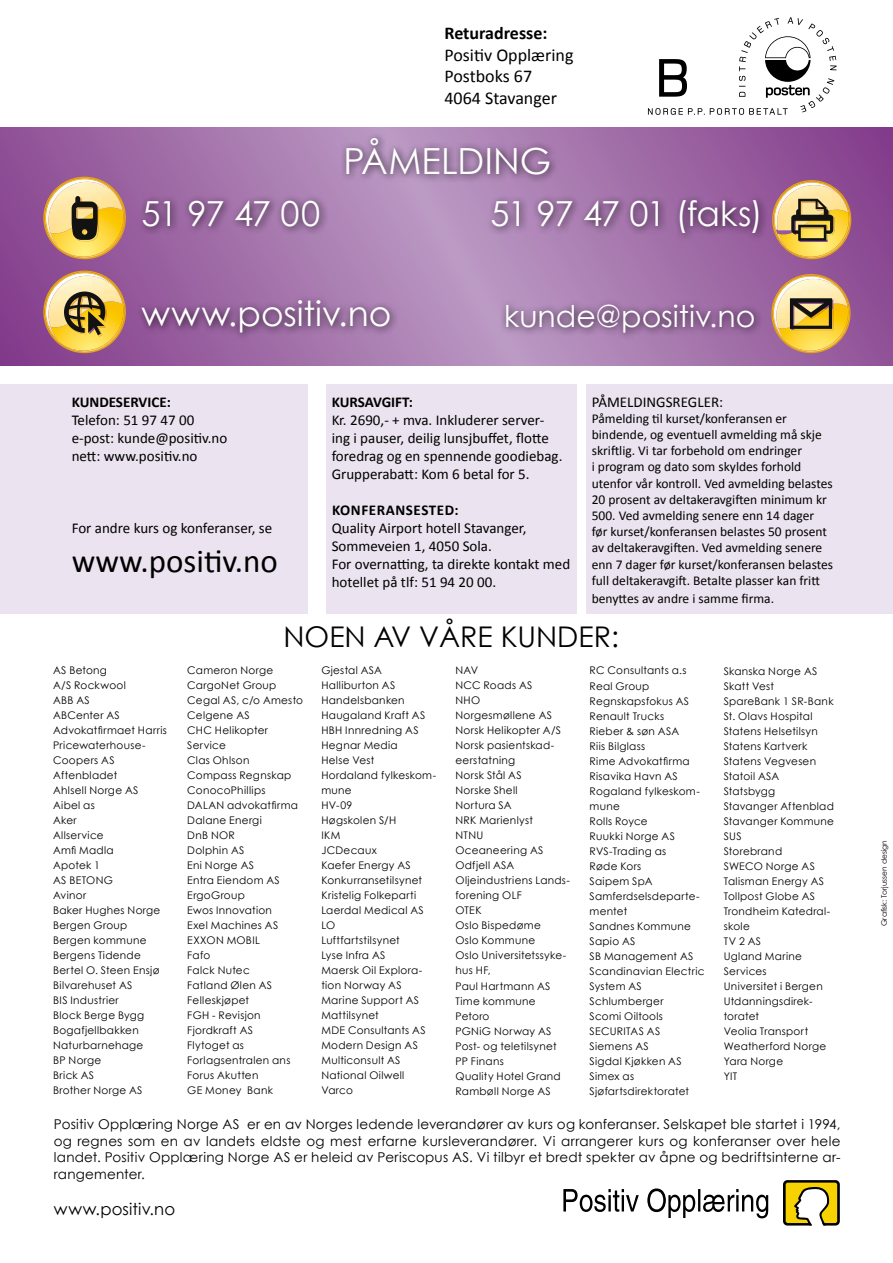
<style>
.page{position:relative;width:893px;height:1263px;background:#fff}
.page>*{position:absolute;margin:0;border:0;box-sizing:border-box;transform-origin:0 0}
.t1{font:36px "Century Gothic";letter-spacing:.005em;color:#fff}
.t2{font:34.5px "Century Gothic";letter-spacing:-.005em;color:#fff}
.t3{font:34.5px "Century Gothic";letter-spacing:-.03em;color:#fff}
.t4{font:33px "Calibri";color:#000}
.t5{font:30px "Century Gothic";color:#fff}
.t6{font:28.5px "Century Gothic";color:#000}
.t7{font:18px/21.6px "Calibri";color:#000}
.t8{font:700 18px "Calibri";letter-spacing:-.015em;color:#000}
.t9{font:16.5px "Century Gothic";letter-spacing:.01em;color:#000}
.t10{font:15px/18px "Calibri";color:#000}
.t11{font:700 15px "Calibri";letter-spacing:.03em;color:#000}
.t12{font:13.5px/16.2px "Calibri";color:#000}
.t13{font:13.5px/16.5px "Century Gothic";letter-spacing:.015em;color:#000;text-align:justify}
.t14{font:10.5px/15px "Century Gothic";letter-spacing:.03em;color:#000}
.t15{font:7.5px "Century Gothic";color:#000}
</style>
<div class="page">
<svg style="left:0;top:127px;width:893px;height:238px;background:#a16ea9"></svg>
<div style="left:0;top:384px;width:307px;height:230px;background:#ebe3ef"></div>
<div style="left:326px;top:384px;width:250px;height:230px;background:#ebe3ef"></div>
<div style="left:587px;top:384px;width:306px;height:230px;background:#ebe3ef"></div>
<svg style="left:647px;top:17px;width:190px;height:98px"></svg>
<div style="left:340px;top:131px;width:219px;height:53px;background:#000;opacity:.75"></div>
<div style="left:137px;top:195px;width:192px;height:41px;background:#000;opacity:.75"></div>
<div style="left:136px;top:294px;width:263px;height:48px;background:#000;opacity:.75"></div>
<div style="left:486px;top:194px;width:282px;height:48px;background:#000;opacity:.75"></div>
<div style="left:500px;top:298px;width:263px;height:44px;background:#000;opacity:.75"></div>
<svg style="left:43px;top:177px;width:83px;height:82px;background:#caa66d"></svg>
<img style="left:43px;top:271px;width:83px;height:82px">
<svg style="left:771px;top:274px;width:80px;height:79px;background:#c9a56d"></svg>
<svg style="left:772px;top:180px;width:79px;height:79px;background:#c5a16d"></svg>
<svg style="left:563px;top:1188px;width:205px;height:30px"></svg>
<svg style="left:783px;top:1180px;width:57px;height:45px"></svg>
<h2 class="t2" style="left:141px;top:193px;width:180px">51 97 47 00</h2>
<h3 class="t8" style="left:444px;top:22px;width:104px">RETURADRESSE:</h3>
<h3 class="t7" style="left:444px;top:43px;width:131px">Positiv Opplæring<br>Postboks 67<br>4064 Stavanger</h3>
<h1 class="t1" style="left:343px;top:139px;width:209px">PÅMELDING</h1>
<h2 class="t3" style="left:490px;top:193px;width:274px">51 97 47 01 (faks)</h2>
<h2 class="t2" style="left:141px;top:293px;width:251px">www.positiv.no</h2>
<h3 class="t5" style="left:504px;top:298px;width:253px">kunde@positiv.no</h3>
<h3 class="t11" style="left:72px;top:392px;width:101px">KUN DESERVICE:</h3>
<h3 class="t10" style="left:72px;top:410px;width:157px">Telefon: 51 97 47 00 e-post: kunde@positiv.no nett: www.positiv.no</h3>
<h3 class="t10" style="left:72px;top:518px;width:202px">For andre kurs og konferanser, se</h3>
<h3 class="t4" style="left:72px;top:540px;width:208px">www.positiv.no</h3>
<h3 class="t11" style="left:332px;top:392px;width:83px">KURSAVGIFT:</h3>
<h3 class="t10" style="left:332px;top:410px;width:232px">Kr. 2690,- + mva. Inkluderer server&shy;ing i pauser, deilig lunsjbuffet, flotte foredrag og en spennende goodiebag.<br>Grupperabatt: Kom 6 betal for 5.</h3>
<h3 class="t11" style="left:332px;top:500px;width:128px">KONFERANSESTED:</h3>
<h3 class="t10" style="left:332px;top:518px;width:240px">Quality Airport hotell Stavanger,<br>Sommeveien 1, 4050 Sola.<br>For overnatting, ta direkte kontakt med hotellet på tlf: 51 94 20 00.</h3>
<h3 class="t10" style="left:592px;top:392px;width:133px">PÅMELDINGSREGLER:</h3>
<p class="t12" style="left:592px;top:410px;width:243px">Påmelding til kurset/konferansen er bindende, og eventuell avmelding må skje skriftlig. Vi tar forbehold om endringer<br>i program og dato som skyldes forhold utenfor vår kontroll. Ved avmelding belastes 20 prosent av deltakeravgiften minimum kr 500. Ved avmelding senere enn 14 dager før kurset/konferansen belastes 50 prosent av deltakeravgiften. Ved avmelding senere enn 7 dager før kurset/konferansen belastes full deltakeravgift. Betalte plasser kan fritt</p>
<p class="t12" style="left:592px;top:590px;width:184px">benyttes av andre i samme firma.</p>
<h3 class="t6" style="left:283px;top:619px;width:337px">NOEN AV VÅRE KUNDER:</h3>
<p class="t14" style="left:53px;top:662px;width:115px">AS Betong<br>A/S Rockwool<br>ABB AS<br>ABCenter AS<br>Advokatfirmaet Harris<br>Pricewaterhouse-<br>Coopers AS<br>Aftenbladet<br>Ahlsell Norge AS<br>Aibel as<br>Aker<br>Allservice<br>Amfi Madla<br>Apotek 1<br>AS BETONG<br>Avinor<br>Baker Hughes Norge<br>Bergen Group<br>Bergen kommune<br>Bergens Tidende<br>Bertel O. Steen Ensjø<br>Bilvarehuset AS<br>BIS Industrier<br>Block Berge Bygg<br>Bogafjellbakken<br>Naturbarnehage<br>BP Norge<br>Brick AS<br>Brother Norge AS</p>
<p class="t14" style="left:187px;top:663px;width:117px">Cameron Norge<br>CargoNet Group<br>Cegal AS, c/o Amesto<br>Celgene AS<br>CHC Helikopter<br>Service<br>Clas Ohlson<br>Compass Regnskap<br>ConocoPhillips<br>DALAN advokatfirma<br>Dalane Energi<br>DnB NOR<br>Dolphin AS<br>Eni Norge AS<br>Entra Eiendom AS<br>ErgoGroup<br>Ewos Innovation<br>Exel Machines AS<br>EXXON MOBIL<br>Fafo<br>Falck Nutec<br>Fatland Ølen AS<br>Felleskjøpet<br>FGH - Revisjon<br>Fjordkraft AS<br>Flytoget as<br>Forlagsentralen ans<br>Forus Akutten<br>GE Money Bank</p>
<p class="t14" style="left:321px;top:663px;width:116px">Gjestal ASA<br>Halliburton AS<br>Handelsbanken<br>Haugaland Kraft AS<br>HBH Innredning AS<br>Hegnar Media<br>Helse Vest<br>Hordaland fylkeskom&shy;mune<br>HV-09<br>Høgskolen S/H<br>IKM<br>JCDecaux<br>Kaefer Energy AS<br>Konkurransetilsynet<br>Kristelig Folkeparti<br>Laerdal Medical AS<br>LO<br>Luftfartstilsynet<br>Lyse Infra AS<br>Maersk Oil Explora&shy;tion Norway AS<br>Marine Support AS<br>Mattilsynet<br>MDE Consultants AS<br>Modern Design AS<br>Multiconsult AS<br>National Oilwell<br>Varco</p>
<p class="t14" style="left:455px;top:663px;width:116px">NAV<br>NCC Roads AS<br>NHO<br>Norgesmøllene AS<br>Norsk Helikopter A/S<br>Norsk pasientskad&shy;eerstatning<br>Norsk Stål AS<br>Norske Shell<br>Nortura SA<br>NRK Marienlyst<br>NTNU<br>Oceaneering AS<br>Odfjell ASA<br>Oljeindustriens Lands&shy;forening OLF<br>OTEK<br>Oslo Bispedøme<br>Oslo Kommune<br>Oslo Universitetssyke&shy;hus HF,<br>Paul Hartmann AS<br>Time kommune<br>Petoro<br>PGNiG Norway AS<br>Post- og teletilsynet<br>PP Finans<br>Quality Hotel Grand<br>Rambøll Norge AS</p>
<p class="t14" style="left:590px;top:663px;width:116px">RC Consultants a.s<br>Real Group<br>Regnskapsfokus AS<br>Renault Trucks<br>Rieber &amp; søn ASA<br>Riis Bilglass<br>Rime Advokatfirma<br>Risavika Havn AS<br>Rogaland fylkeskom&shy;mune<br>Rolls Royce<br>Ruukki Norge AS<br>RVS-Trading as<br>Røde Kors<br>Saipem SpA<br>Samferdselsdeparte&shy;mentet<br>Sandnes Kommune<br>Sapio AS<br>SB Management AS<br>Scandinavian Electric<br>System AS<br>Schlumberger<br>Scomi Oiltools<br>SECURITAS AS<br>Siemens AS<br>Sigdal Kjøkken AS<br>Simex as<br>Sjøfartsdirektoratet</p>
<p class="t14" style="left:724px;top:663px;width:112px">Skanska Norge AS<br>Skatt Vest<br>SpareBank 1 SR-Bank<br>St. Olavs Hospital<br>Statens Helsetilsyn<br>Statens Kartverk<br>Statens Vegvesen<br>Statoil ASA<br>Statsbygg<br>Stavanger Aftenblad<br>Stavanger Kommune<br>SUS<br>Storebrand<br>SWECO Norge AS<br>Talisman Energy AS<br>Tollpost Globe AS<br>Trondheim Katedral&shy;skole<br>TV 2 AS<br>Ugland Marine<br>Services<br>Universitet i Bergen<br>Utdanningsdirek&shy;toratet<br>Veolia Transport<br>Weatherford Norge<br>Yara Norge<br>YIT</p>
<p class="t13" style="left:54px;top:1116px;width:788px">Positiv Opplæring Norge AS er en av Norges ledende leverandører av kurs og konferanser. Selskapet ble startet i 1994, og regnes som en av landets eldste og mest erfarne kursleverandører. Vi arrangerer kurs og konferanser over hele landet. Positiv Opplæring Norge AS er heleid av Periscopus AS. Vi tilbyr et bredt spekter av åpne og bedriftsinterne ar&shy;rangementer.</p>
<h3 class="t9" style="left:54px;top:1199px;width:123px">www.positiv.no</h3>
<p class="t15" style="left:880px;top:926px;width:87px;rotate:-90deg">Grafisk: Torjussen design</p>
</div>
